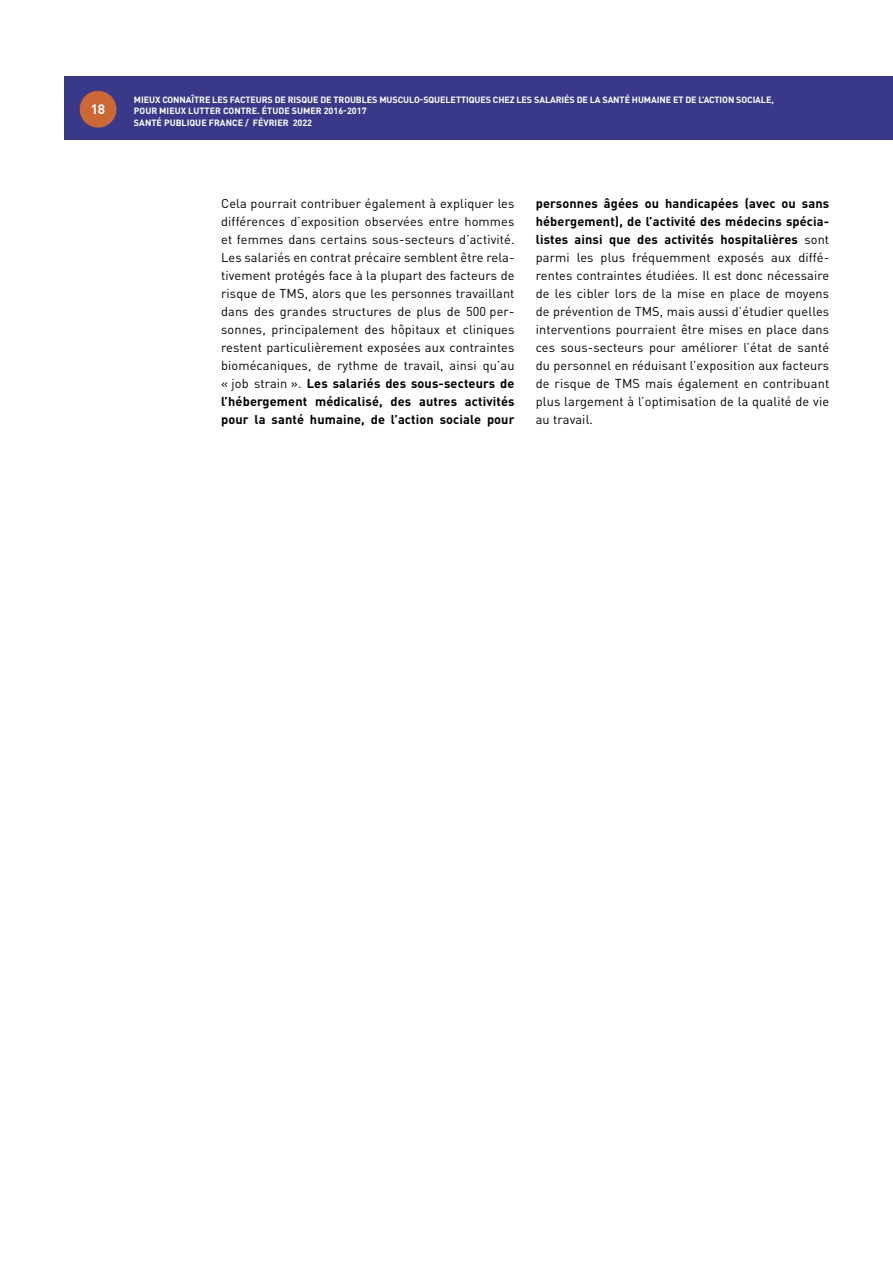
<style>
.page{position:relative;width:893px;height:1263px;background:#fff}
.page>*{position:absolute;margin:0;border:0;box-sizing:border-box;transform-origin:0 0}
.t1{font:700 13.5px "DIN Pro";color:#fff}
.t2{font:12.75px/18px "DIN Pro";letter-spacing:.01em;color:#000;text-align:justify}
.t3{font:700 9px/11.6px "DIN Pro";letter-spacing:-.01em;color:#fff}
.s1{font-weight:700}
</style>
<div class="page">
<div style="left:64px;top:77px;width:829px;height:63px;background:#3a3989"></div>
<div style="left:80px;top:91px;width:36px;height:37px;background:#cc6736;border-radius:50%"></div>
<p class="t1" style="left:91px;top:100px;width:16px">18</p>
<p class="t3" style="left:134px;top:93px;width:641px">MIEUX CONNAÎTRE LES FACTEURS DE RISQUE DE TROUBLES MUSCULO‑SQUELETTIQUES CHEZ LES SALARIÉS DE LA SANTÉ HUMAINE ET DE L’ACTION SOCIALE,<br>POUR MIEUX LUTTER CONTRE. ÉTUDE SUMER 2016‑2017<br>SANTÉ PUBLIQUE FRANCE / FÉVRIER 2022</p>
<p class="t2" style="left:221px;top:194px;width:295px">Cela pourrait contribuer également à expliquer les différences d’exposition observées entre hommes et femmes dans certains sous‑secteurs d’activité.<br>Les salariés en contrat précaire semblent être rela‑ tivement protégés face à la plupart des facteurs de risque de TMS, alors que les personnes travaillant dans des grandes structures de plus de 500 per‑ sonnes, principalement des hôpitaux et cliniques restent particulièrement exposées aux contraintes biomécaniques, de rythme de travail, ainsi qu’au « job strain ». <span class="s1">Les salariés des sous‑secteurs de l’hébergement médicalisé, des autres activités pour la santé humaine, de l’action sociale pour</span></p>
<p class="t2" style="left:536px;top:194px;width:295px"><span class="s1">personnes âgées ou handicapées (avec ou sans hébergement), de l’activité des médecins spécia&shy;listes ainsi que des activités hospitalières</span> sont parmi les plus fréquemment exposés aux diffé‑ rentes contraintes étudiées. Il est donc nécessaire de les cibler lors de la mise en place de moyens de prévention de TMS, mais aussi d’étudier quelles interventions pourraient être mises en place dans ces sous‑secteurs pour améliorer l’état de santé du personnel en réduisant l’exposition aux facteurs de risque de TMS mais également en contribuant plus largement à l’optimisation de la qualité de vie au travail.</p>
</div>
